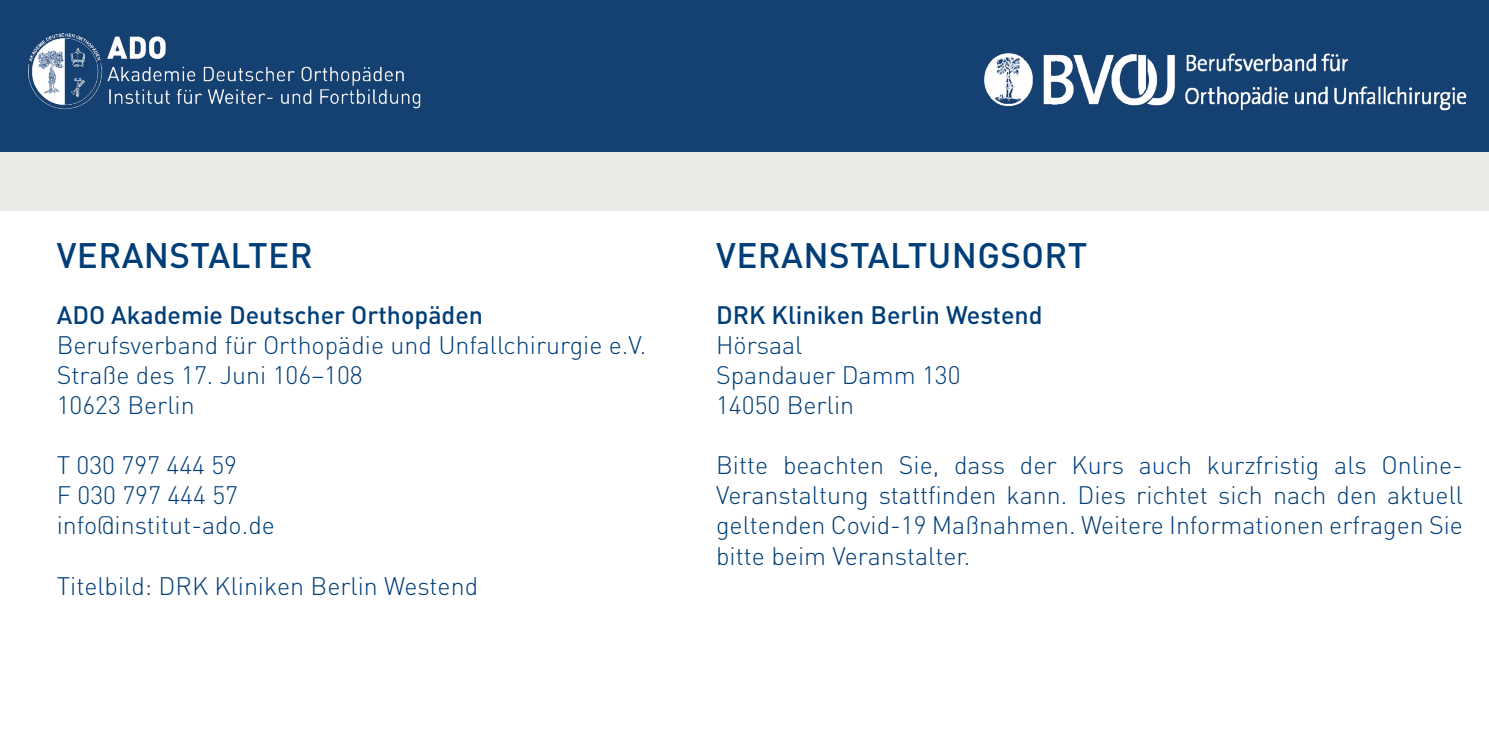
<style>
.page{position:relative;width:1489px;height:745px;background:#fff}
.page>*{position:absolute;margin:0;border:0;box-sizing:border-box;transform-origin:0 0}
.t1{font:500 35px "DIN Pro";letter-spacing:.01em;color:#003e78}
.t2{font:300 25px/30px "DIN Pro";color:#003e78}
.t3{font:500 25px "DIN Pro";color:#003e78}
</style>
<div class="page">
<div style="left:0;top:0;width:1488px;height:152px;background:#154072"></div>
<div style="left:0;top:152px;width:1488px;height:59px;background:#eceae6"></div>
<img style="left:28px;top:34px;width:393px;height:76px">
<img style="left:984px;top:53px;width:483px;height:58px">
<h1 class="t1" style="left:57px;top:231px;width:257px">VERANSTALTER</h1>
<p class="t3" style="left:57px;top:298px;width:428px">ADO Akademie Deutscher Orthopäden</p>
<p class="t2" style="left:57px;top:329px;width:591px">Berufsverband für Orthopädie und Unfallchirurgie e.V.<br>Straße des 17. Juni 106–108<br>10623 Berlin</p>
<p class="t2" style="left:57px;top:449px;width:220px">T 030 797 444 59<br>F 030 797 444 57 info@institut-ado.de</p>
<p class="t2" style="left:57px;top:569px;width:423px">Titelbild: DRK Kliniken Berlin Westend</p>
<h1 class="t1" style="left:716px;top:231px;width:372px">VERANSTALTUNGSORT</h1>
<p class="t3" style="left:716px;top:298px;width:328px">DRK Kliniken Berlin Westend</p>
<p class="t2" style="left:716px;top:329px;width:246px">Hörsaal<br>Spandauer Damm 130<br>14050 Berlin</p>
<p class="t2" style="left:716px;top:449px;width:748px;text-align:justify">Bitte beachten Sie, dass der Kurs auch kurzfristig als Online-Veranstaltung stattfinden kann. Dies richtet sich nach den aktuell geltenden Covid-19 Maßnahmen. Weitere Informationen erfragen Sie bitte beim Veranstalter.</p>
</div>
